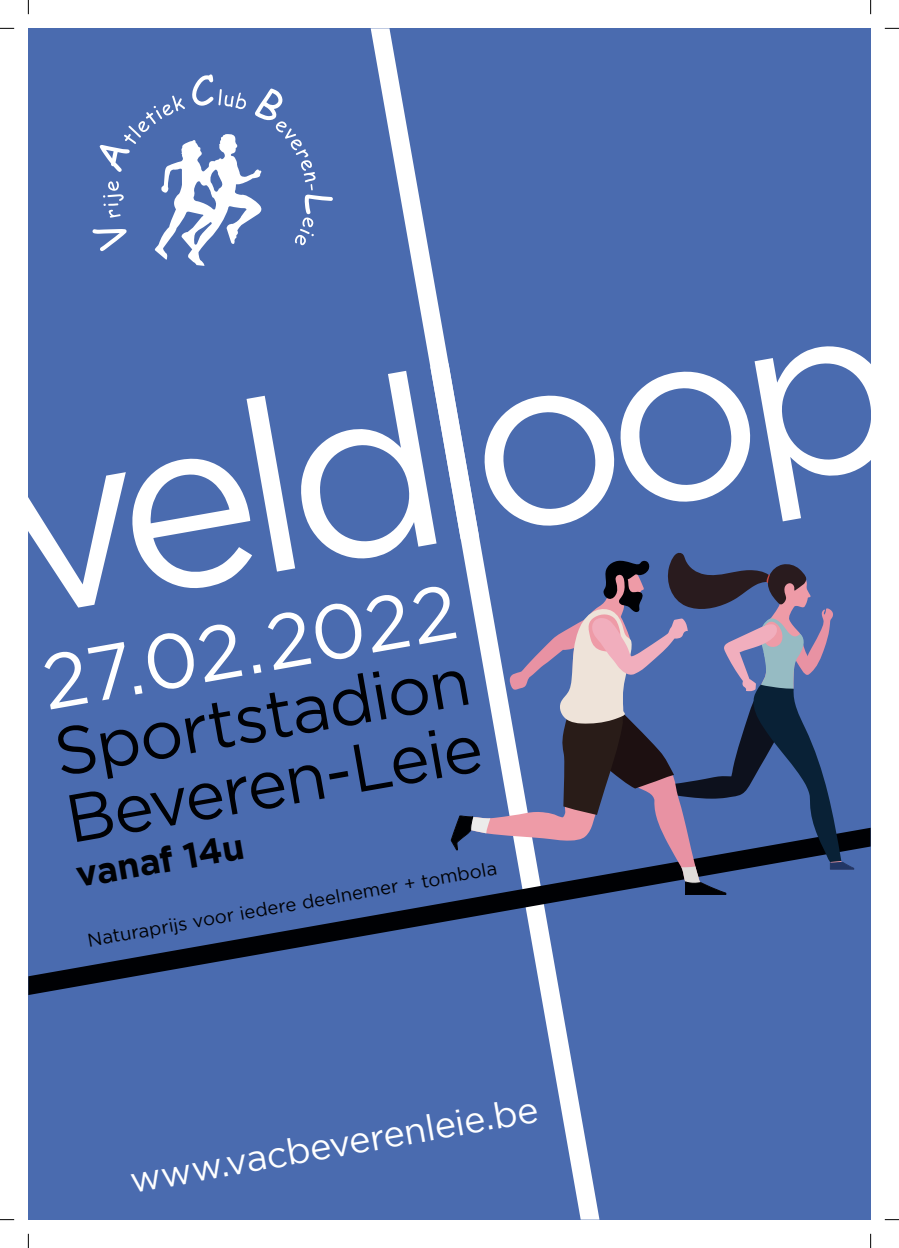
<style>
.page{position:relative;width:899px;height:1248px;background:#fff}
.page>*{position:absolute;margin:0;border:0;box-sizing:border-box;transform-origin:0 0}
.t1{font:240px "Gotham";color:#fff}
.t2{font:76.9px "Gotham";color:#fff}
.t3{font:67.5px/67.5px "Gotham";color:#000104}
.t4{font:36px "Gotham";color:#fff}
.t5{font:700 35.6px "Gotham";color:#000104}
.t6{font:18.5px "Gotham";color:#000104}
</style>
<div class="page">
<div style="left:28px;top:28px;width:842px;height:1191px;background:#4a6baf"></div>
<svg style="left:371px;top:28px;width:228px;height:1191px"></svg>
<svg style="left:28px;top:827px;width:842px;height:167px"></svg>
<svg style="left:450px;top:549px;width:404px;height:346px"></svg>
<svg style="left:92px;top:74px;width:241px;height:192px"></svg>
<svg style="left:28px;top:0;width:1px;height:14px"></svg>
<svg style="left:0;top:28px;width:14px;height:1px"></svg>
<svg style="left:0;top:1219px;width:14px;height:1px"></svg>
<svg style="left:28px;top:1233px;width:1px;height:14px"></svg>
<svg style="left:870px;top:0;width:1px;height:14px"></svg>
<svg style="left:884px;top:28px;width:15px;height:1px"></svg>
<svg style="left:884px;top:1219px;width:15px;height:1px"></svg>
<svg style="left:870px;top:1233px;width:1px;height:14px"></svg>
<h1 class="t1" style="left:-21px;top:403px;width:911px;rotate:-10deg">veldloop</h1>
<h2 class="t2" style="left:35px;top:641px;width:422px;rotate:-10deg">27.02.2022</h2>
<h3 class="t3" style="left:49px;top:718px;width:423px;rotate:-10deg">Sportstadion<br>Beveren-Leie</h3>
<h3 class="t5" style="left:73px;top:854px;width:171px;rotate:-10deg">vanaf 14u</h3>
<p class="t6" style="left:86px;top:929px;width:417px;rotate:-10deg">Naturaprijs voor iedere deelnemer + tombola</p>
<h3 class="t4" style="left:127px;top:1160px;width:415px;rotate:-10deg">www.vacbeverenleie.be</h3>
</div>
